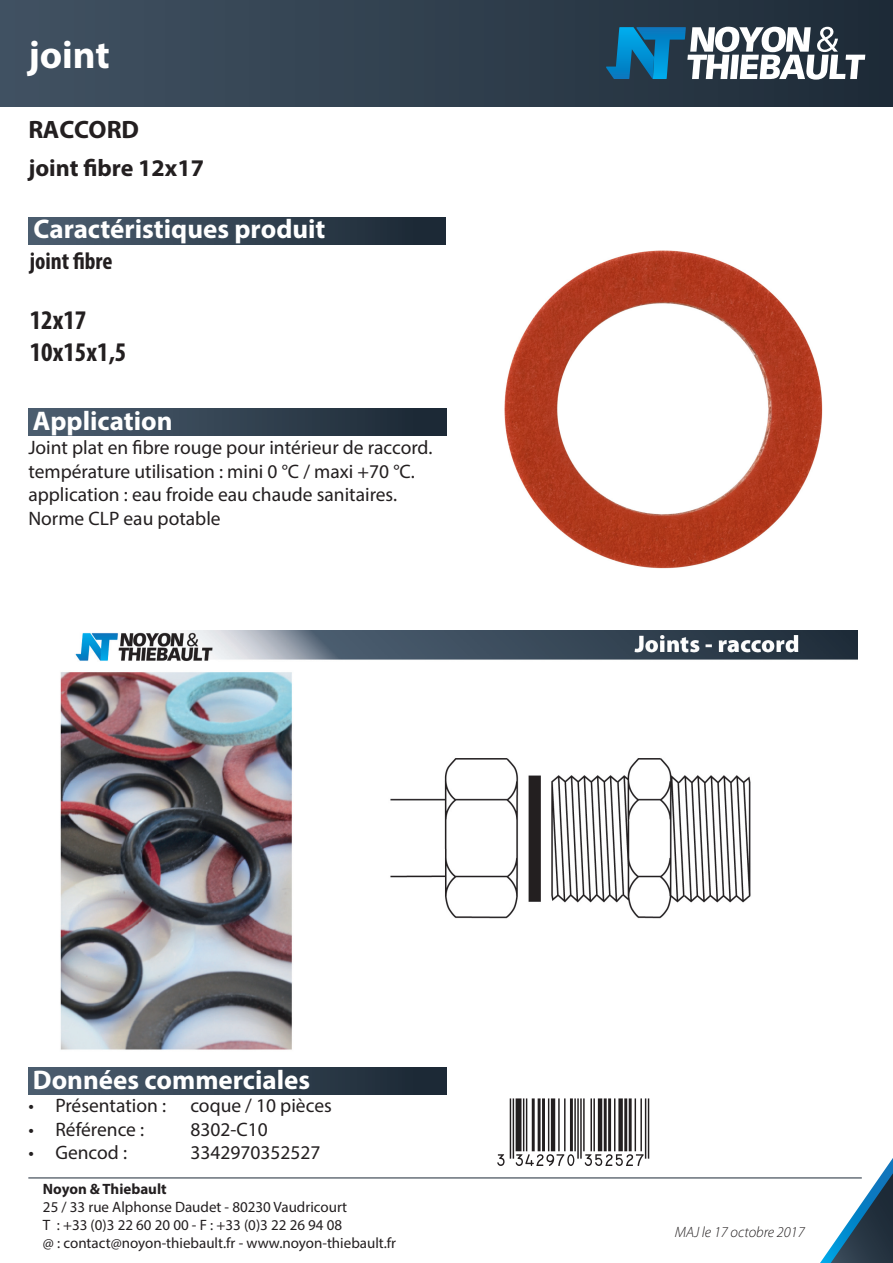
<style>
.page{position:relative;width:893px;height:1263px;background:#fff}
.page>*{position:absolute;margin:0;border:0;box-sizing:border-box;transform-origin:0 0}
.t1{font:700 39px "Myriad Pro";color:#fff}
.t2{font:700 27px "Myriad Pro";color:#fff}
.t3{font:700 condensed 27px "Myriad Pro";color:#231f20}
.t4{font:700 25.2px "Myriad Pro";letter-spacing:-.015em;color:#231f20}
.t5{font:700 24px "Myriad Pro";color:#231f20}
.t6{font:700 condensed 24px "Myriad Pro";color:#231f20}
.t7{font:19.5px/23.4px "Myriad Pro";color:#231f20}
.t8{font:15px/18px "Myriad Pro";color:#231f20}
.t9{font:italic 300 15px "Myriad Pro";color:#231f20}
.s1{font-weight:700}
</style>
<div class="page">
<hr style="left:28px;top:1177px;width:834px;height:1px;background:#1c2936">
<div style="left:28px;top:218px;width:417px;height:26px;background:linear-gradient(to right,#4c5e70,#1a2834)"></div>
<div style="left:0;top:0;width:893px;height:106px;background:linear-gradient(to right,#415262,#1e2c38)"></div>
<svg style="left:606px;top:27px;width:259px;height:53px"></svg>
<svg style="left:820px;top:1158px;width:73px;height:105px"></svg>
<img style="left:504px;top:250px;width:319px;height:319px">
<img style="left:60px;top:630px;width:797px;height:420px">
<div style="left:28px;top:408px;width:418px;height:27px;background:linear-gradient(to right,#4c5e70,#1b2834)"></div>
<div style="left:28px;top:1067px;width:418px;height:27px;background:linear-gradient(to right,#4c5e70,#1b2834)"></div>
<p class="t1" style="left:28px;top:30px;width:83px">joint</p>
<p class="t4" style="left:28px;top:113px;width:112px">RACCORD</p>
<p class="t5" style="left:28px;top:153px;width:177px">joint fibre 12x17</p>
<p class="t2" style="left:34px;top:212px;width:293px">Caractéristiques produit</p>
<p class="t6" style="left:30px;top:246px;width:84px">joint fibre</p>
<p class="t3" style="left:30px;top:303px;width:58px">12x17</p>
<p class="t3" style="left:30px;top:335px;width:98px">10x15x1,5</p>
<p class="t2" style="left:33px;top:403px;width:141px">Application</p>
<p class="t7" style="left:28px;top:436px;width:406px">Joint plat en fibre rouge pour intérieur de raccord. température utilisation : mini 0 °C / maxi +70 °C. application : eau froide eau chaude sanitaires.<br>Norme CLP eau potable</p>
<p class="t2" style="left:33px;top:1062px;width:279px">Données commerciales</p>
<p class="t7" style="left:28px;top:1094px;width:305px">• Présentation : coque / 10 pièces</p>
<p class="t7" style="left:28px;top:1117px;width:117px">• Référence :</p>
<p class="t7" style="left:190px;top:1117px;width:79px">8302-C10</p>
<p class="t7" style="left:28px;top:1141px;width:100px">• Gencod :</p>
<p class="t7" style="left:190px;top:1141px;width:132px">3342970352527</p>
<p class="t8" style="left:43px;top:1180px;width:355px"><span class="s1">Noyon &amp; Thiebault<br></span>25 / 33 rue Alphonse Daudet - 80230 Vaudricourt<br>T : +33 (0)3 22 60 20 00 - F : +33 (0)3 22 26 94 08<br>@ : contact@noyon-thiebault.fr - www.noyon-thiebault.fr</p>
<p class="t9" style="left:675px;top:1223px;width:131px">MAJ le 17 octobre 2017</p>
</div>
